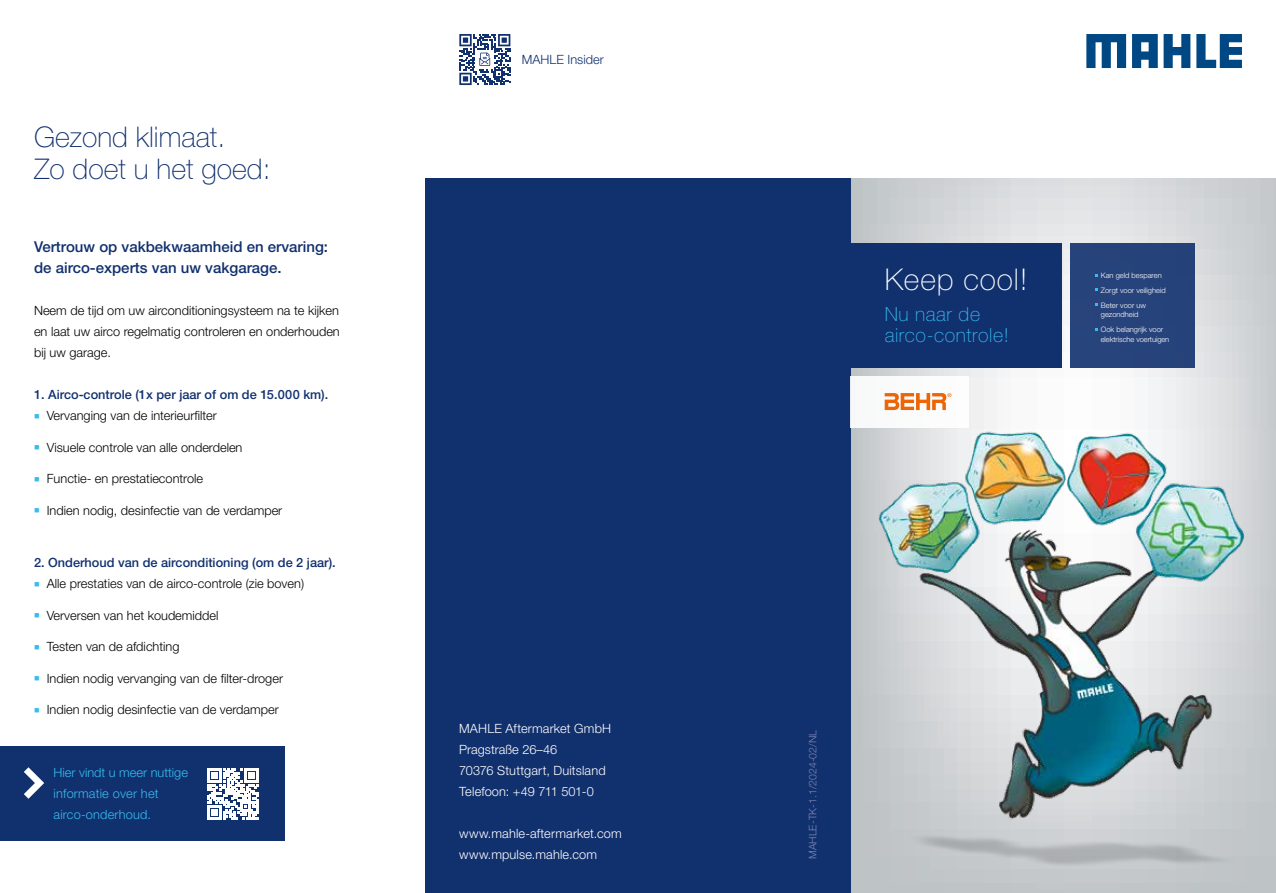
<style>
.page{position:relative;width:1276px;height:893px;background:#fff}
.page>*{position:absolute;margin:0;border:0;box-sizing:border-box;transform-origin:0 0}
.t1{font:100 30px "Helvetica Neue LT Std";letter-spacing:.03em;color:#fff}
.t2{font:100 28.5px/31.5px "Helvetica Neue LT Std";color:#11306e}
.t3{font:100 19.5px/21px "Helvetica Neue LT Std";letter-spacing:.03em;color:#36bcee}
.t4{font:500 15px/21px "Helvetica Neue LT Std";color:#11306e}
.t5{font:300 12.75px/21px "Helvetica Neue LT Std";color:#000;text-align:justify}
.t6{font:300 12.75px/21px "Helvetica Neue LT Std";letter-spacing:.015em;color:#fff}
.t7{font:500 12.75px "Helvetica Neue LT Std";color:#11306e}
.t8{font:300 12.75px/21px "Helvetica Neue LT Std";letter-spacing:.015em;color:#36bcee}
.t9{font:300 12.75px "Helvetica Neue LT Std";color:#11306e}
.t10{font:300 10.5px "Helvetica Neue LT Std";color:#7e84b1}
.t11{font:300 7.5px/14.9px "Helvetica Neue LT Std";color:#fff}
.s1{color:#36bcee}
</style>
<div class="page">
<svg style="left:459px;top:34px;width:51px;height:51px"></svg>
<svg style="left:850px;top:179px;width:426px;height:714px;background:#d3d6d9"></svg>
<div style="left:425px;top:179px;width:425px;height:714px;background:#11306e"></div>
<div style="left:0;top:746px;width:285px;height:95px;background:#11306e"></div>
<svg style="left:24px;top:767px;width:20px;height:32px"></svg>
<svg style="left:207px;top:768px;width:51px;height:52px"></svg>
<svg style="left:1086px;top:34px;width:40px;height:34px"></svg>
<svg style="left:1163px;top:34px;width:27px;height:34px"></svg>
<svg style="left:1196px;top:34px;width:46px;height:34px"></svg>
<svg style="left:1132px;top:34px;width:25px;height:34px"></svg>
<img style="left:863px;top:422px;width:393px;height:451px">
<div style="left:850px;top:243px;width:211px;height:125px;background:#11306e"></div>
<div style="left:1070px;top:243px;width:125px;height:125px;background:#27437b"></div>
<div style="left:850px;top:376px;width:119px;height:51px;background:#fff"></div>
<svg style="left:884px;top:393px;width:67px;height:17px"></svg>
<h2 class="t2" style="left:34px;top:121px;width:238px">Gezond klimaat.<br>Zo doet u het goed:</h2>
<p class="t4" style="left:34px;top:236px;width:296px">Vertrouw op vakbekwaamheid en ervaring: de airco-experts van uw vakgarage.</p>
<p class="t5" style="left:34px;top:300px;width:307px">Neem de tijd om uw airconditioningsysteem na te kijken en laat uw airco regelmatig controleren en onderhouden bij uw garage.</p>
<p class="t7" style="left:34px;top:387px;width:296px">1. Airco-controle (1x per jaar of om de 15.000 km).</p>
<p class="t5" style="left:34px;top:405px;width:184px"><span class="s1">■</span> Vervanging van de interieurfilter</p>
<p class="t5" style="left:34px;top:436px;width:210px"><span class="s1">■</span> Visuele controle van alle onderdelen</p>
<p class="t5" style="left:34px;top:468px;width:171px"><span class="s1">■</span> Functie- en prestatiecontrole</p>
<p class="t5" style="left:34px;top:499px;width:250px"><span class="s1">■</span> Indien nodig, desinfectie van de verdamper</p>
<p class="t7" style="left:34px;top:555px;width:303px">2. Onderhoud van de airconditioning (om de 2 jaar).</p>
<p class="t5" style="left:34px;top:573px;width:271px"><span class="s1">■</span> Alle prestaties van de airco-controle (zie boven)</p>
<p class="t5" style="left:34px;top:604px;width:186px"><span class="s1">■</span> Verversen van het koudemiddel</p>
<p class="t5" style="left:34px;top:636px;width:147px"><span class="s1">■</span> Testen van de afdichting</p>
<p class="t5" style="left:34px;top:667px;width:250px"><span class="s1">■</span> Indien nodig vervanging van de filter-droger</p>
<p class="t5" style="left:34px;top:699px;width:246px"><span class="s1">■</span> Indien nodig desinfectie van de verdamper</p>
<p class="t8" style="left:54px;top:762px;width:136px">Hier vindt u meer nuttige informatie over het airco-onderhoud.</p>
<p class="t9" style="left:522px;top:52px;width:83px">MAHLE Insider</p>
<p class="t6" style="left:459px;top:718px;width:153px">MAHLE Aftermarket GmbH<br>Pragstraße 26–46<br>70376 Stuttgart, Duitsland<br>Telefoon: +49 711 501-0</p>
<p class="t6" style="left:459px;top:823px;width:164px">www.mahle-aftermarket.com www.mpulse.mahle.com</p>
<h1 class="t1" style="left:884px;top:262px;width:144px">Keep cool!</h1>
<h3 class="t3" style="left:884px;top:304px;width:126px">Nu naar de airco-controle!</h3>
<p class="t11" style="left:1100px;top:268px;width:66px">Kan geld besparen<br>Zorgt voor veiligheid<br>Beter voor uw</p>
<p class="t11" style="left:1100px;top:307px;width:64px">gezondheid<br>Ook belangrijk voor</p>
<p class="t11" style="left:1100px;top:332px;width:70px">elektrische voertuigen</p>
<p class="t10" style="left:806px;top:859px;width:130px;rotate:-90deg">MAHLE-TK-1.1/2024-02/NL</p>
</div>
